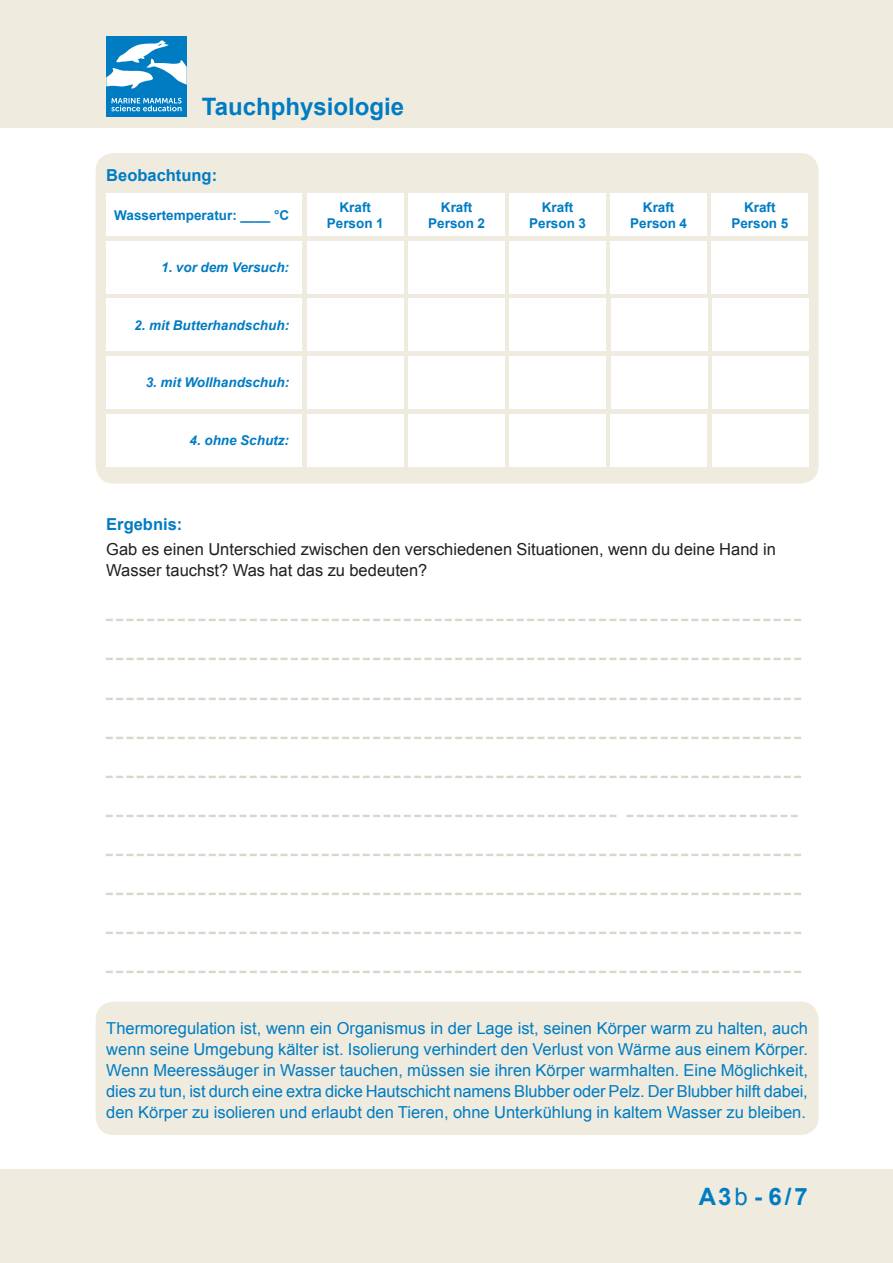
<style>
.page{position:relative;width:893px;height:1263px;background:#fff}
.page>*{position:absolute;margin:0;border:0;box-sizing:border-box;transform-origin:0 0}
.t1{font:30px/39px "Arial";color:#d8d7cc;text-align:justify;scale:.4 1}
.t2{font:700 24px "Arial";color:#007cc3}
.t3{font:16.5px/21px "Arial";color:#007cc3;text-align:justify}
.t4{font:16.5px/21px "Arial";color:#231f20}
.t5{font:700 16.5px "Arial";color:#007cc3}
.t6{font:700 13.5px/16.5px "Arial";color:#007cc3;text-align:center}
.t7{font:italic 700 13.5px "Arial";color:#007cc3}
.s1{font-weight:400}
</style>
<div class="page">
<div style="left:0;top:0;width:893px;height:128px;background:#efebdf"></div>
<div style="left:106px;top:36px;width:81px;height:81px;background:#007cc3"></div>
<svg style="left:106px;top:40px;width:81px;height:49px"></svg>
<svg style="left:111px;top:98px;width:71px;height:13px"></svg>
<div style="left:96px;top:1001px;width:723px;height:134px;background:#efebdf;border-radius:18px"></div>
<div style="left:96px;top:153px;width:723px;height:331px;background:#efebdf;border-radius:18px"></div>
<div style="left:106px;top:193px;width:196px;height:43px;background:#fff"></div>
<div style="left:106px;top:241px;width:196px;height:53px;background:#fff"></div>
<div style="left:106px;top:299px;width:196px;height:52px;background:#fff"></div>
<div style="left:106px;top:356px;width:196px;height:53px;background:#fff"></div>
<div style="left:106px;top:414px;width:196px;height:52px;background:#fff"></div>
<div style="left:307px;top:193px;width:96px;height:43px;background:#fff"></div>
<div style="left:409px;top:193px;width:96px;height:43px;background:#fff"></div>
<div style="left:509px;top:193px;width:97px;height:43px;background:#fff"></div>
<div style="left:611px;top:193px;width:96px;height:43px;background:#fff"></div>
<div style="left:712px;top:193px;width:96px;height:43px;background:#fff"></div>
<div style="left:307px;top:241px;width:96px;height:53px;background:#fff"></div>
<div style="left:307px;top:299px;width:96px;height:52px;background:#fff"></div>
<div style="left:307px;top:356px;width:96px;height:53px;background:#fff"></div>
<div style="left:307px;top:414px;width:96px;height:52px;background:#fff"></div>
<div style="left:408px;top:241px;width:96px;height:53px;background:#fff"></div>
<div style="left:409px;top:299px;width:96px;height:52px;background:#fff"></div>
<div style="left:409px;top:356px;width:96px;height:53px;background:#fff"></div>
<div style="left:408px;top:414px;width:97px;height:52px;background:#fff"></div>
<div style="left:509px;top:241px;width:97px;height:53px;background:#fff"></div>
<div style="left:510px;top:299px;width:96px;height:52px;background:#fff"></div>
<div style="left:510px;top:356px;width:96px;height:53px;background:#fff"></div>
<div style="left:510px;top:414px;width:96px;height:52px;background:#fff"></div>
<div style="left:611px;top:241px;width:96px;height:53px;background:#fff"></div>
<div style="left:611px;top:299px;width:96px;height:52px;background:#fff"></div>
<div style="left:611px;top:356px;width:96px;height:53px;background:#fff"></div>
<div style="left:611px;top:414px;width:96px;height:52px;background:#fff"></div>
<div style="left:712px;top:241px;width:96px;height:53px;background:#fff"></div>
<div style="left:712px;top:299px;width:96px;height:52px;background:#fff"></div>
<div style="left:712px;top:356px;width:96px;height:53px;background:#fff"></div>
<div style="left:712px;top:414px;width:96px;height:52px;background:#fff"></div>
<div style="left:0;top:1169px;width:893px;height:94px;background:#efebdf"></div>
<p class="t2" style="left:202px;top:91px;width:204px">Tauchphysiologie</p>
<p class="t5" style="left:106px;top:164px;width:112px">Beobachtung:</p>
<p class="t6" style="left:114px;top:208px;width:176px">Wassertemperatur: ____ °C</p>
<p class="t7" style="left:161px;top:259px;width:129px">1. vor dem Versuch:</p>
<p class="t7" style="left:134px;top:316px;width:156px">2. mit Butterhandschuh:</p>
<p class="t7" style="left:146px;top:374px;width:145px">3. mit Wollhandschuh:</p>
<p class="t7" style="left:190px;top:431px;width:101px">4. ohne Schutz:</p>
<p class="t6" style="left:327px;top:199px;width:58px">Kraft<br>Person 1</p>
<p class="t6" style="left:428px;top:199px;width:58px">Kraft<br>Person 2</p>
<p class="t6" style="left:529px;top:199px;width:58px">Kraft<br>Person 3</p>
<p class="t6" style="left:630px;top:199px;width:58px">Kraft<br>Person 4</p>
<p class="t6" style="left:731px;top:199px;width:58px">Kraft<br>Person 5</p>
<p class="t5" style="left:106px;top:513px;width:78px">Ergebnis:</p>
<p class="t4" style="left:106px;top:539px;width:671px">Gab es einen Unterschied zwischen den verschiedenen Situationen, wenn du deine Hand in<br>Wasser tauchst? Was hat das zu bedeuten?</p>
<p class="t1" style="left:106px;top:586px;width:1739px">____________________________________________________________________ ____________________________________________________________________ ____________________________________________________________________ ____________________________________________________________________ ____________________________________________________________________ __________________________________________________ _________________ ____________________________________________________________________ ____________________________________________________________________ ____________________________________________________________________ ____________________________________________________________________</p>
<p class="t3" style="left:106px;top:1018px;width:703px">Thermoregulation ist, wenn ein Organismus in der Lage ist, seinen Körper warm zu halten, auch wenn seine Umgebung kälter ist. Isolierung verhindert den Verlust von Wärme aus einem Körper.<br>Wenn Meeressäuger in Wasser tauchen, müssen sie ihren Körper warmhalten. Eine Möglichkeit, dies zu tun, ist durch eine extra dicke Hautschicht namens Blubber oder Pelz. Der Blubber hilft dabei, den Körper zu isolieren und erlaubt den Tieren, ohne Unterkühlung in kaltem Wasser zu bleiben.</p>
<p class="t2" style="left:699px;top:1181px;width:111px">A3<span class="s1">b</span> - 6/7</p>
</div>
